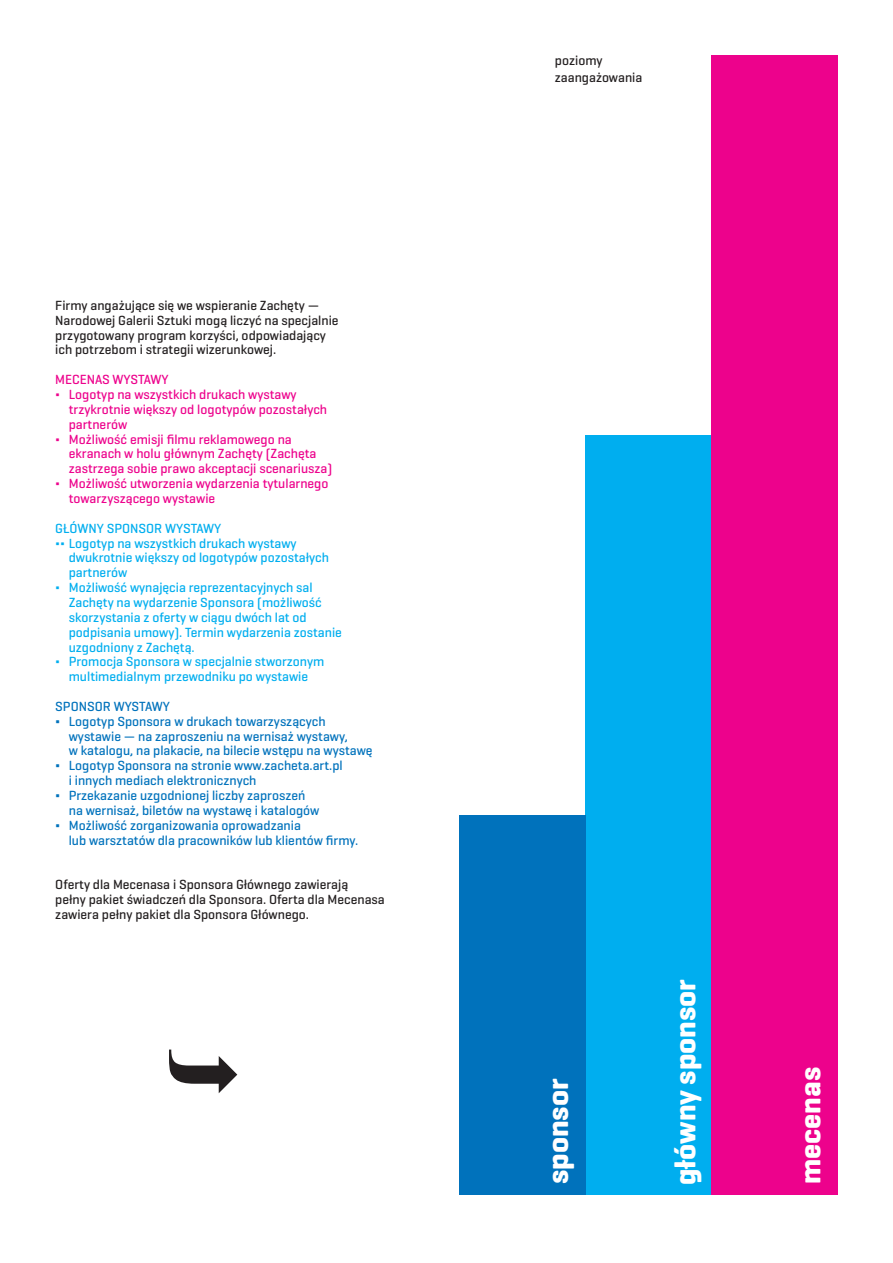
<style>
.page{position:relative;width:893px;height:1263px;background:#fff}
.page>*{position:absolute;margin:0;border:0;box-sizing:border-box;transform-origin:0 0}
.t1{font:700 30px "Geogrotesque";color:#fff}
.t2{font:500 13.5px "Geogrotesque";color:#0072bc}
.t3{font:500 13.5px "Geogrotesque";color:#00aeef}
.t4{font:500 13.5px/14.9px "Geogrotesque";color:#231f20}
.t5{font:500 13.5px "Geogrotesque";color:#ed028c}
.s1{font-weight:300}
</style>
<div class="page">
<div style="left:585px;top:435px;width:126px;height:760px;background:#00aeef"></div>
<div style="left:459px;top:815px;width:126px;height:380px;background:#0072bc"></div>
<div style="left:711px;top:55px;width:127px;height:1140px;background:#ed028c"></div>
<p class="t4" style="left:55px;top:298px;width:285px">Firmy angażujące się we wspieranie Zachęty — Narodowej Galerii Sztuki mogą liczyć na specjalnie przygotowany program korzyści, odpowiadający ich potrzebom i strategii wizerunkowej.</p>
<p class="t5" style="left:55px;top:371px;width:115px">MECENAS WYSTAWY</p>
<p class="t5" style="left:55px;top:386px;width:243px"><span class="s1">∆</span> Logotyp na wszystkich drukach wystawy</p>
<p class="t5" style="left:69px;top:401px;width:260px">trzykrotnie większy od logotypów pozostałych</p>
<p class="t5" style="left:69px;top:416px;width:60px">partnerów</p>
<p class="t5" style="left:55px;top:431px;width:238px"><span class="s1">∆</span> Możliwość emisji filmu reklamowego na</p>
<p class="t5" style="left:69px;top:445px;width:249px">ekranach w holu głównym Zachęty (Zachęta</p>
<p class="t5" style="left:69px;top:460px;width:265px">zastrzega sobie prawo akceptacji scenariusza)</p>
<p class="t5" style="left:55px;top:475px;width:275px"><span class="s1">∆</span> Możliwość utworzenia wydarzenia tytularnego</p>
<p class="t5" style="left:69px;top:490px;width:148px">towarzyszącego wystawie</p>
<p class="t3" style="left:55px;top:520px;width:168px">GŁÓWNY SPONSOR WYSTAWY</p>
<p class="t3" style="left:55px;top:534px;width:243px"><span class="s1">∆∆</span> Logotyp na wszystkich drukach wystawy</p>
<p class="t3" style="left:69px;top:549px;width:262px">dwukrotnie większy od logotypów pozostałych</p>
<p class="t3" style="left:69px;top:564px;width:60px">partnerów</p>
<p class="t3" style="left:55px;top:579px;width:259px"><span class="s1">∆</span> Możliwość wynajęcia reprezentacyjnych sal</p>
<p class="t3" style="left:69px;top:594px;width:254px">Zachęty na wydarzenie Sponsora (możliwość</p>
<p class="t3" style="left:69px;top:609px;width:239px">skorzystania z oferty w ciągu dwóch lat od</p>
<p class="t3" style="left:69px;top:624px;width:275px">podpisania umowy). Termin wydarzenia zostanie</p>
<p class="t3" style="left:69px;top:638px;width:127px">uzgodniony z Zachętą.</p>
<p class="t3" style="left:55px;top:653px;width:271px"><span class="s1">∆</span> Promocja Sponsora w specjalnie stworzonym</p>
<p class="t3" style="left:69px;top:668px;width:241px">multimedialnym przewodniku po wystawie</p>
<p class="t2" style="left:55px;top:698px;width:116px">SPONSOR WYSTAWY</p>
<p class="t2" style="left:55px;top:713px;width:272px">∆ Logotyp Sponsora w drukach towarzyszących</p>
<p class="t2" style="left:69px;top:728px;width:281px">wystawie — na zaproszeniu na wernisaż wystawy,</p>
<p class="t2" style="left:69px;top:742px;width:305px">w katalogu, na plakacie, na bilecie wstępu na wystawę</p>
<p class="t2" style="left:55px;top:757px;width:289px">∆ Logotyp Sponsora na stronie www.zacheta.art.pl</p>
<p class="t2" style="left:69px;top:772px;width:189px">i innych mediach elektronicznych</p>
<p class="t2" style="left:55px;top:787px;width:252px">∆ Przekazanie uzgodnionej liczby zaproszeń</p>
<p class="t2" style="left:69px;top:802px;width:252px">na wernisaż, biletów na wystawę i katalogów</p>
<p class="t2" style="left:55px;top:817px;width:247px">∆ Możliwość zorganizowania oprowadzania</p>
<p class="t2" style="left:69px;top:831px;width:291px">lub warsztatów dla pracowników lub klientów firmy.</p>
<p class="t4" style="left:55px;top:877px;width:331px">Oferty dla Mecenasa i Sponsora Głównego zawierają<br>pełny pakiet świadczeń dla Sponsora. Oferta dla Mecenasa zawiera pełny pakiet dla Sponsora Głównego.</p>
<p class="t4" style="left:555px;top:52px;width:89px;line-height:16.2px">poziomy zaangażowania</p>
<h1 class="t1" style="left:539px;top:1184px;width:107px;rotate:-90deg">sponsor</h1>
<h1 class="t1" style="left:667px;top:1185px;width:207px;rotate:-90deg">główny sponsor</h1>
<h1 class="t1" style="left:791px;top:1184px;width:118px;rotate:-90deg">mecenas</h1>
</div>
